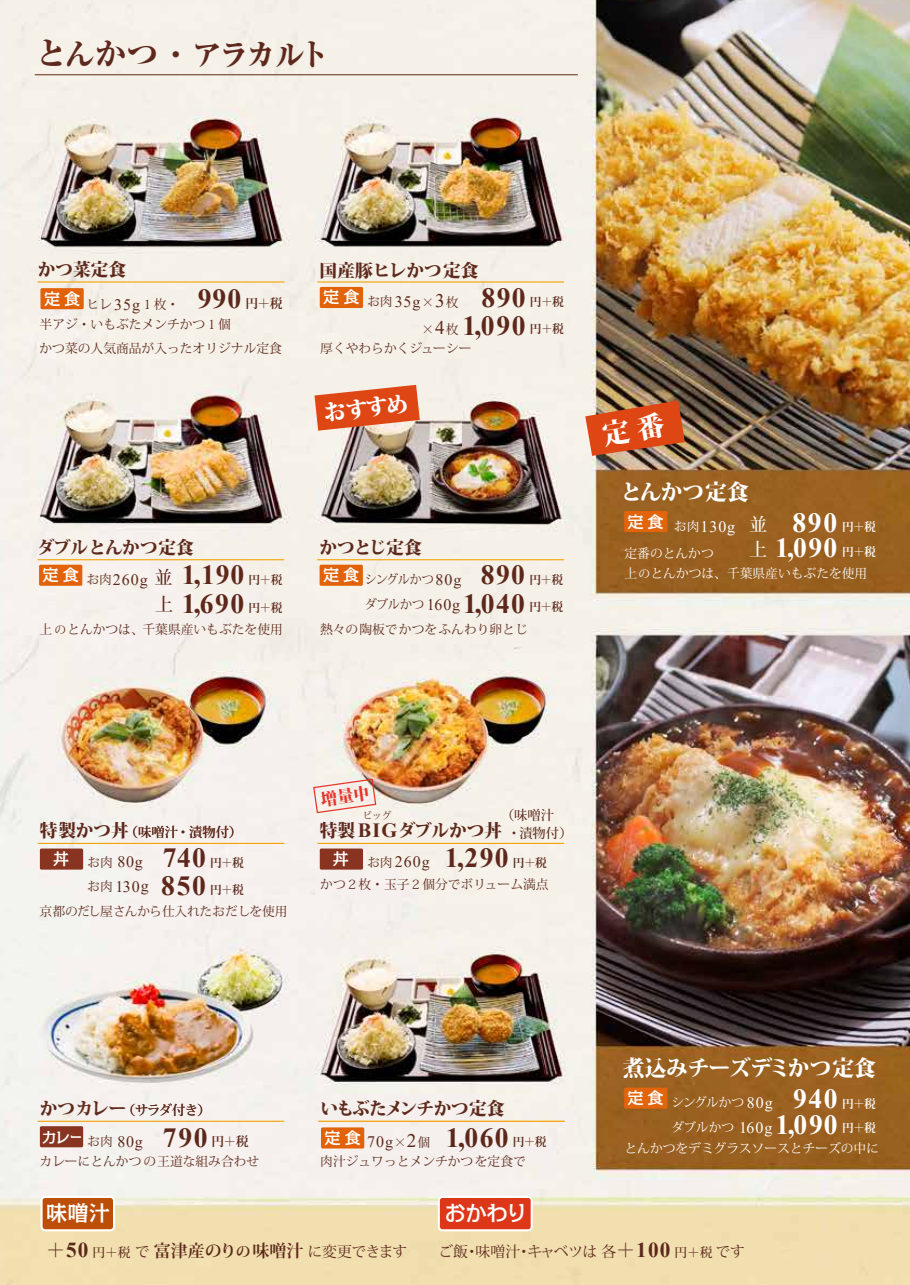
<style>
.page{position:relative;width:910px;height:1285px;background:#fff}
.page>*{position:absolute;margin:0;border:0;box-sizing:border-box;transform-origin:0 0}
.t1{font:800 30.9px "Ryumin Pr 5";letter-spacing:-.11em;color:#5e291c}
.t2{font:700 27.6px "Times New Roman";letter-spacing:.06em;color:#5d281b}
.t3{font:700 27.6px "Times New Roman";letter-spacing:.06em;color:#fff}
.t4{font:800 22.35px "Koz Min Pro";color:#fff}
.t5{font:800 21.75px "Koz Min Pro";letter-spacing:-.005em;color:#fff}
.t6{font:500 21.3px "Kakumin Pro";letter-spacing:-.015em;color:#fff}
.t7{font:500 18px "Koz Min Pro";color:#fff}
.t8{font:800 17.7px "Koz Min Pro";letter-spacing:-.01em;color:#5e291c}
.t9{font:800 17.7px "Koz Min Pro";letter-spacing:-.05em;color:#5e291c}
.t10{font:800 17.7px "Koz Min Pro";color:#5d281b}
.t11{font:500 16.35px "Kakumin Pro";color:#fff}
.t12{font:15.9px "Times New Roman";letter-spacing:.06em;color:#5d281c}
.t13{font:15.9px "Times New Roman";color:#fff}
.t14{font:14.85px "Koz Min Pro";letter-spacing:-.04em;color:#5d281c}
.t15{font:500 14.85px "Kakumin Pro";color:#fff}
.t16{font:500 13.35px/18px "Koz Min Pro";color:#5d281b}
.t17{font:12.75px "Koz Min Pro";color:#5d281b}
.t18{font:12.75px/19.2px "Koz Min Pro";color:#fff}
.t19{font:12.75px/25px "Koz Min Pro";letter-spacing:-.01em;color:#5d281c;scale:.95 1}
.t20{font:12.75px "Koz Min Pro";letter-spacing:-.02em;color:#5d281b}
.t21{font:12.75px/25px "Koz Min Pro";letter-spacing:-.02em;color:#fff}
.t22{font:12.75px "Koz Min Pro";letter-spacing:-.01em;color:#5d281c}
.t23{font:700 11.7px "Koz Min Pro";color:#5d281b}
.t24{font:700 11.7px "Koz Min Pro";color:#fff}
.t25{font:9.6px "Koz Min Pro";color:#5d281b}
.s1{font-size:29.7px}
.s2{font-family:"Koz Min Pro";font-size:12.75px}
.s3{font-family:"Times New Roman";font-size:15.9px}
.s4{font-family:"Times New Roman";font-size:19.2px}
.s5{font-family:"Koz Min Pro";font-weight:400;font-size:12.75px;color:#5d281c}
.s6{font-weight:400;font-size:19.2px;color:#5d281c}
.s7{font-size:11.7px}
.s8{font-family:"Koz Min Pro";font-weight:500;font-size:18px}
.s9{font-family:"Koz Min Pro";font-weight:500;font-size:18px;color:#5d281c}
.s10{font-family:"Times New Roman";font-weight:700;font-size:27.6px;color:#5d281b}
.s11{font-family:"Times New Roman";font-weight:700;font-size:20.25px}
.s12{font-weight:800;font-size:17.7px;color:#5e291c}
.s13{font-family:"Koz Min Pro";font-size:12.75px;color:#5d281b}
.s14{font-size:19.2px}
.s15{font-weight:500;font-size:19.2px}
.s16{font-family:"Times New Roman";font-weight:700;font-size:21.3px}
.s17{font-weight:500;font-size:12.75px}
.s18{font-weight:700;font-size:16.95px}
.s19{font-weight:700}
</style>
<div class="page">
<img style="left:0;top:0;width:910px;height:1284px">
<hr style="left:317px;top:281px;width:247px;height:1px;background:#f3a100">
<hr style="left:35px;top:74px;width:543px;height:1px;background:#5e2a1c">
<hr style="left:318px;top:1120px;width:247px;height:1px;background:#f3a100">
<hr style="left:38px;top:842px;width:246px;height:1px;background:#f3a100">
<hr style="left:38px;top:1120px;width:246px;height:1px;background:#f3a100">
<div style="left:320px;top:848px;width:43px;height:21px;background:#883421;border-radius:2px"></div>
<hr style="left:317px;top:842px;width:247px;height:1px;background:#f3a100">
<div style="left:40px;top:1195px;width:75px;height:36px;border:4px solid #fff;border-radius:3px"></div>
<div style="left:43px;top:1197px;width:70px;height:31px;background:#bd4e08;border-radius:3px"></div>
<div style="left:438px;top:1195px;width:95px;height:36px;border:4px solid #fff;border-radius:3px"></div>
<div style="left:440px;top:1197px;width:91px;height:31px;background:#dd371a;border-radius:3px"></div>
<div style="left:321px;top:1127px;width:43px;height:21px;background:#e16209;border-radius:2px"></div>
<div style="left:320px;top:287px;width:43px;height:21px;background:#e16209;border-radius:2px"></div>
<div style="left:40px;top:1125px;width:43px;height:22px;background:#883421;border-radius:2px"></div>
<hr style="left:38px;top:281px;width:246px;height:1px;background:#f3a100">
<div style="left:40px;top:288px;width:44px;height:21px;background:#e16209;border-radius:2px"></div>
<hr style="left:317px;top:559px;width:247px;height:1px;background:#f3a100">
<div style="left:320px;top:564px;width:43px;height:21px;background:#e16209;border-radius:2px"></div>
<hr style="left:38px;top:559px;width:246px;height:1px;background:#f3a100">
<div style="left:39px;top:564px;width:43px;height:21px;background:#e16209;border-radius:2px"></div>
<div style="left:40px;top:848px;width:43px;height:21px;background:#883421;border-radius:2px"></div>
<div style="left:624px;top:511px;width:43px;height:21px;background:#e2640b;border-radius:2px"></div>
<div style="left:624px;top:1087px;width:43px;height:21px;background:#e2640b;border-radius:2px"></div>
<svg style="left:314px;top:385px;width:106px;height:45px;background:#e16c44"></svg>
<img style="left:585px;top:400px;width:100px;height:56px">
<svg style="left:312px;top:777px;width:65px;height:36px;background:#f1dcd5"></svg>
<h1 class="t1" style="left:36px;top:30px;width:294px">と<span class="s1">ん</span>かつ・アラカルト</h1>
<h3 class="t10" style="left:38px;top:256px;width:90px">かつ菜定食</h3>
<p class="t11" style="left:44px;top:285px;width:38px">定食</p>
<h2 class="t2" style="left:198px;top:279px;width:86px">990 <span class="s2">円＋税</span></h2>
<p class="t17" style="left:40px;top:315px;width:193px">半アジ・いもぶたメンチかつ１個</p>
<p class="t17" style="left:86px;top:295px;width:94px">ヒレ <span class="s3">35g</span>１枚・</p>
<p class="t17" style="left:40px;top:339px;width:244px">かつ菜の人気商品が入ったオリジナル定食</p>
<h3 class="t8" style="left:320px;top:257px;width:160px">国産豚ヒレかつ定食</h3>
<h2 class="t2" style="left:481px;top:277px;width:46px">890</h2>
<p class="t23" style="left:530px;top:293px;width:35px">円＋税</p>
<p class="t22" style="left:323px;top:293px;width:137px"><sup>定食</sup>お肉<span class="s3">35g</span>×<span class="s4">3</span>枚</p>
<h2 class="t2" style="left:421px;top:305px;width:106px"><span class="s5">×</span><span class="s6">4</span><span class="s5">枚</span> 1,090</h2>
<p class="t23" style="left:530px;top:320px;width:35px">円＋税</p>
<p class="t17" style="left:320px;top:339px;width:153px">厚くやわらかくジューシー</p>
<h3 class="t4" style="left:322px;top:396px;width:86px;rotate:-6deg">おすすめ</h3>
<h3 class="t8" style="left:37px;top:534px;width:159px">ダブルとんかつ定食</h3>
<h2 class="t2" style="left:182px;top:555px;width:64px">1,190</h2>
<p class="t23" style="left:249px;top:571px;width:35px">円＋税</p>
<p class="t17" style="left:40px;top:620px;width:245px">上<span class="s7">の</span>とんかつは、千葉県産いもぶたを使用</p>
<p class="t12" style="left:43px;top:568px;width:131px"><sup>定食</sup><span class="s2">お肉</span>260g <span class="s8">並</span></p>
<h2 class="t2" style="left:155px;top:583px;width:91px"><span class="s9">上</span> 1,690</h2>
<p class="t23" style="left:249px;top:598px;width:35px">円＋税</p>
<h3 class="t8" style="left:319px;top:534px;width:104px">かつとじ定食</h3>
<h2 class="t2" style="left:481px;top:555px;width:46px">890</h2>
<p class="t23" style="left:529px;top:571px;width:35px">円＋税</p>
<p class="t17" style="left:320px;top:620px;width:209px">熱々の陶板でかつをふんわり卵とじ</p>
<p class="t19" style="left:365px;top:566px;width:170px;text-indent:-42px"><sup>定食</sup>シングルかつ<span class="s3">80g<br></span>ダブルかつ <span class="s3">160g</span> <span class="s10">1,040</span></p>
<p class="t23" style="left:529px;top:598px;width:35px">円＋税</p>
<h3 class="t5" style="left:620px;top:475px;width:130px">とんかつ定食</h3>
<h2 class="t3" style="left:792px;top:502px;width:46px">890</h2>
<p class="t24" style="left:842px;top:518px;width:35px">円＋税</p>
<p class="t18" style="left:624px;top:543px;width:244px">定番のとんかつ<br>上<span class="s7">の</span>とんかつは、千葉県産いもぶたを使用</p>
<p class="t13" style="left:627px;top:515px;width:109px"><sup>定食</sup> <span class="s2">お肉</span>130g</p>
<h3 class="t7" style="left:749px;top:511px;width:20px">並</h3>
<h2 class="t3" style="left:749px;top:528px;width:90px"><span class="s8">上</span> 1,090</h2>
<p class="t24" style="left:842px;top:543px;width:35px">円＋税</p>
<p class="t16" style="left:508px;top:805px;width:66px;text-indent:-7px">（味噌汁<br>・漬物付）</p>
<p class="t25" style="left:363px;top:808px;width:30px">ビッグ</p>
<h3 class="t8" style="left:320px;top:817px;width:184px">特製<span class="s11">BIG</span>ダブルかつ丼</h3>
<h2 class="t2" style="left:445px;top:837px;width:65px">1,290</h2>
<p class="t23" style="left:513px;top:853px;width:35px">円＋税</p>
<p class="t17" style="left:320px;top:875px;width:230px">かつ２枚・玉子２個分でボリューム満点</p>
<p class="t16" style="left:40px;top:822px;width:204px"><span class="s12">特製かつ丼</span>（味噌汁・漬物付）</p>
<h2 class="t2" style="left:163px;top:837px;width:45px">740</h2>
<p class="t23" style="left:210px;top:853px;width:35px">円＋税</p>
<h2 class="t2" style="left:161px;top:866px;width:46px">850</h2>
<p class="t23" style="left:210px;top:881px;width:35px">円＋税</p>
<p class="t11" style="left:53px;top:845px;width:18px">丼</p>
<p class="t12" style="left:367px;top:850px;width:64px"><span class="s2">お肉</span> 260g</p>
<p class="t11" style="left:333px;top:845px;width:18px">丼</p>
<p class="t12" style="left:87px;top:850px;width:57px"><span class="s2">お肉</span> 80g</p>
<p class="t12" style="left:87px;top:875px;width:63px"><span class="s13">お肉</span> 130g</p>
<p class="t20" style="left:40px;top:902px;width:249px">京都のだし屋さんから仕入れたおだしを使用</p>
<p class="t16" style="left:40px;top:1100px;width:172px"><span class="s12">かつカレー</span>（サラダ付き）</p>
<h3 class="t9" style="left:320px;top:1094px;width:186px">いもぶたメンチかつ定食</h3>
<p class="t15" style="left:42px;top:1124px;width:41px">カレー</p>
<h2 class="t2" style="left:163px;top:1117px;width:87px">790 <span class="s2">円＋税</span></h2>
<p class="t17" style="left:39px;top:1152px;width:221px">カレーにとんかつの王道な組み合わせ</p>
<h2 class="t2" style="left:446px;top:1117px;width:64px">1,060</h2>
<p class="t23" style="left:513px;top:1132px;width:35px">円＋税</p>
<p class="t17" style="left:320px;top:1152px;width:207px">肉汁ジュワっとメンチかつを定食で</p>
<p class="t11" style="left:325px;top:1124px;width:38px">定食</p>
<p class="t12" style="left:87px;top:1130px;width:57px"><span class="s2">お肉</span> 80g</p>
<p class="t12" style="left:367px;top:1130px;width:65px">70g<span class="s2">×</span><span class="s14">2</span><span class="s2">個</span></p>
<h3 class="t6" style="left:46px;top:1196px;width:65px">味噌汁</h3>
<h3 class="t6" style="left:445px;top:1196px;width:84px">おかわり</h3>
<h3 class="t5" style="left:623px;top:1051px;width:254px">煮込みチーズデミかつ定食</h3>
<h2 class="t3" style="left:793px;top:1078px;width:46px">940</h2>
<p class="t24" style="left:842px;top:1094px;width:35px">円＋税</p>
<p class="t18" style="left:624px;top:1138px;width:256px">とんかつをデミグラスソースとチーズの中に</p>
<p class="t11" style="left:627px;top:1084px;width:38px">定食</p>
<p class="t21" style="left:671px;top:1089px;width:103px">シングルかつ <span class="s3">80g</span>ダブルかつ <span class="s3">160g</span></p>
<h2 class="t3" style="left:776px;top:1104px;width:64px">1,090</h2>
<p class="t24" style="left:842px;top:1119px;width:35px">円＋税</p>
<p class="t14" style="left:46px;top:1240px;width:363px"><span class="s15">＋</span><span class="s16">50</span> <span class="s17">円＋税</span>で <span class="s18">富津産のり</span><span class="s19">の</span><span class="s18">味噌汁</span> に変更できます</p>
<p class="t14" style="left:438px;top:1240px;width:308px">ご飯・味噌汁・キャベツは 各<span class="s15">＋</span><span class="s16">100</span> <span class="s17">円＋税</span> です</p>
</div>
